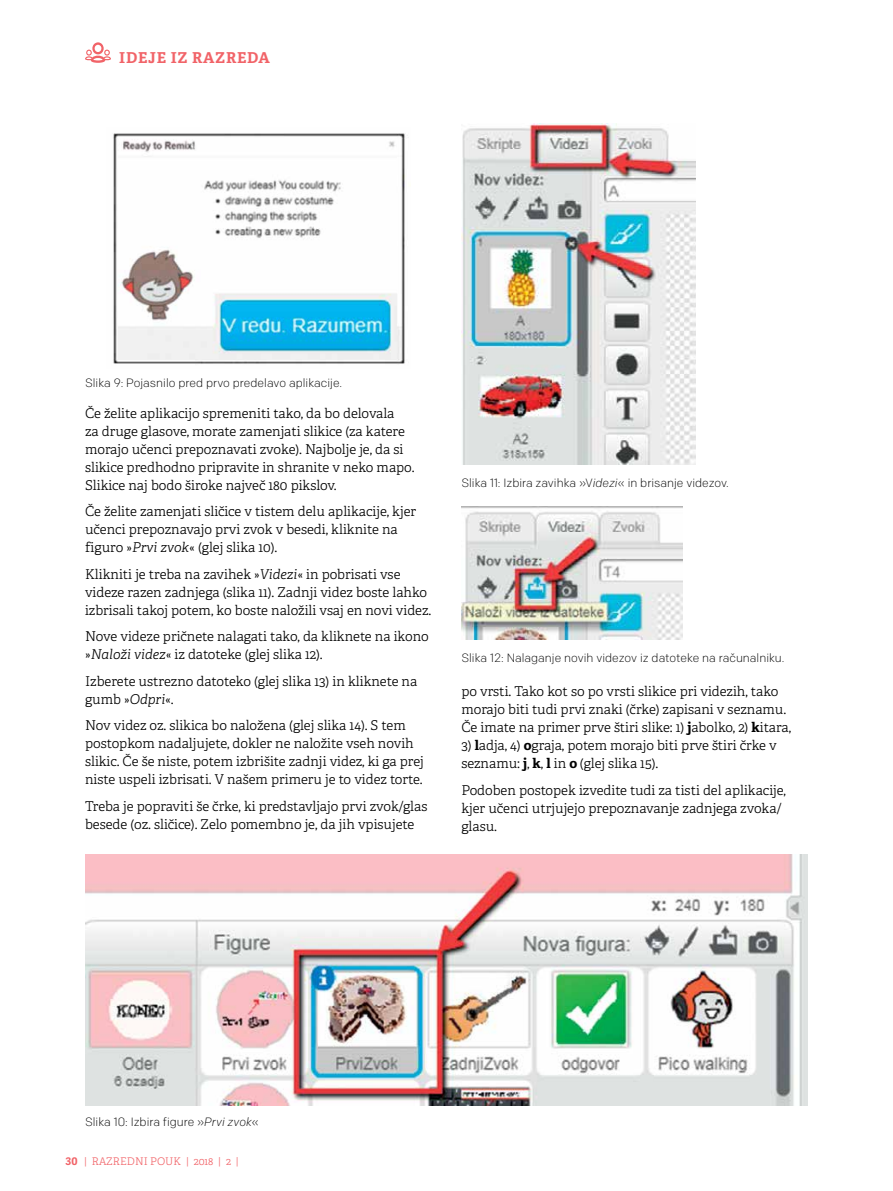
<style>
.page{position:relative;width:893px;height:1191px;background:#fff}
.page>*{position:absolute;margin:0;border:0;box-sizing:border-box;transform-origin:0 0}
.t1{font:700 15px "Adelle";color:#f16368}
.t2{font:300 13.5px/18px "Adelle";color:#000}
.t3{font:300 12px "Chrono";color:#000}
.t4{font:300 10.5px "Adelle";color:#f16368}
.s1{font-style:italic}
.s2{font-weight:700}
.s3{font-family:"Adelle Sans";font-weight:700}
</style>
<div class="page">
<svg style="left:85px;top:42px;width:26px;height:21px"></svg>
<img style="left:113px;top:133px;width:292px;height:231px">
<img style="left:85px;top:855px;width:723px;height:250px">
<img style="left:461px;top:123px;width:234px;height:341px">
<img style="left:461px;top:506px;width:221px;height:133px">
<p class="t1" style="left:119px;top:48px;width:11px">IDEJE</p>
<p class="t1" style="left:171px;top:48px;width:79px">IZ RAZ REDA</p>
<p class="t3" style="left:85px;top:375px;width:259px">Slika 9: Pojasnilo pred prvo predelavo aplikacije.</p>
<p class="t2" style="left:85px;top:404px;width:331px">Če želite aplikacijo spremeniti tako, da bo delovala<br>za druge glasove, morate zamenjati slikice (za katere morajo učenci prepoznavati zvoke). Najbolje je, da si slikice predhodno pripravite in shranite v neko mapo.<br>Slikice naj bodo široke največ 180 pikslov.</p>
<p class="t2" style="left:85px;top:503px;width:333px">Če želite zamenjati sličice v tistem delu aplikacije, kjer učenci prepoznavajo prvi zvok v besedi, kliknite na figuro »<span class="s1">Prvi zvok</span>« (glej slika 10).</p>
<p class="t2" style="left:85px;top:565px;width:348px">Klikniti je treba na zavihek »<span class="s1">Videzi</span>« in pobrisati vse videze razen zadnjega (slika 11). Zadnji videz boste lahko izbrisali takoj potem, ko boste naložili vsaj en novi videz.</p>
<p class="t2" style="left:85px;top:628px;width:345px">Nove videze pričnete nalagati tako, da kliknete na ikono »<span class="s1">Naloži videz</span>« iz datoteke (glej slika 12).</p>
<p class="t2" style="left:85px;top:672px;width:334px">Izberete ustrezno datoteko (glej slika 13) in kliknete na gumb »<span class="s1">Odpri</span>«.</p>
<p class="t2" style="left:85px;top:717px;width:340px">Nov videz oz. slikica bo naložena (glej slika 14). S tem postopkom nadaljujete, dokler ne naložite vseh novih slikic. Če še niste, potem izbrišite zadnji videz, ki ga prej niste uspeli izbrisati. V našem primeru je to videz torte.</p>
<p class="t2" style="left:85px;top:797px;width:344px">Treba je popraviti še črke, ki predstavljajo prvi zvok/glas besede (oz. sličice). Zelo pomembno je, da jih vpisujete</p>
<p class="t3" style="left:461px;top:475px;width:269px">Slika 11: Izbira zavihka »V<span class="s1">idezi</span>« in brisanje videzov.</p>
<p class="t3" style="left:461px;top:650px;width:325px">Slika 12: Nalaganje novih videzov iz datoteke na računalniku.</p>
<p class="t2" style="left:461px;top:682px;width:331px">po vrsti. Tako kot so po vrsti slikice pri videzih, tako morajo biti tudi prvi znaki (črke) zapisani v seznamu.<br>Če imate na primer prve štiri slike: 1) <span class="s2">j</span>abolko, 2) <span class="s2">k</span>itara,</p>
<p class="t2" style="left:461px;top:736px;width:317px">3) <span class="s2">l</span>adja, 4) <span class="s2">o</span>graja, potem morajo biti prve štiri črke v seznamu: <span class="s2">j</span>, <span class="s2">k</span>, <span class="s2">l</span> in <span class="s2">o</span> (glej slika 15).</p>
<p class="t2" style="left:461px;top:781px;width:326px">Podoben postopek izvedite tudi za tisti del aplikacije, kjer učenci utrjujejo prepoznavanje zadnjega zvoka/ glasu.</p>
<p class="t3" style="left:85px;top:1114px;width:175px">Slika 10: Izbira figure »<span class="s1">Prvi zvok</span>«</p>
<p class="t4" style="left:66px;top:1154px;width:175px"><span class="s3">30</span> | RAZREDNI POUK | 2018 | 2 |</p>
</div>
